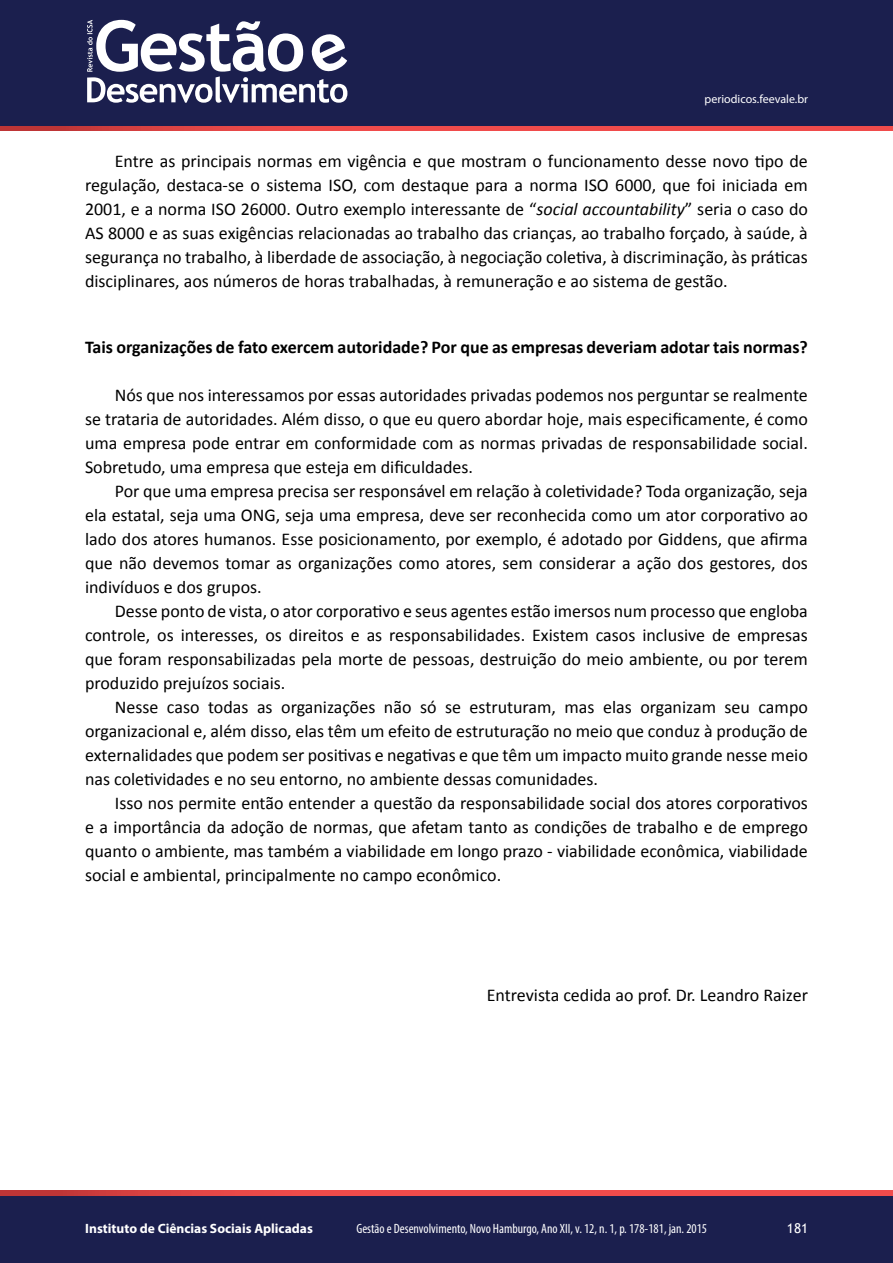
<style>
.page{position:relative;width:893px;height:1263px;background:#fff}
.page>*{position:absolute;margin:0;border:0;box-sizing:border-box;transform-origin:0 0}
.t1{font:18px/24px "Calibri";color:#000;text-align:justify}
.t2{font:700 18px "Calibri";color:#000}
.t3{font:condensed 13.5px "Myriad Pro";color:#fff}
.t4{font:700 13.5px "Myriad Pro";color:#fff}
.t5{font:13.5px "Trebuchet MS";color:#fff}
.t6{font:12px "Myriad Pro";color:#fff}
.s1{font-style:italic}
</style>
<div class="page">
<div style="left:0;top:0;width:893px;height:126px;background:#1b1f4e"></div>
<svg style="left:87px;top:20px;width:260px;height:83px"></svg>
<div style="left:0;top:1193px;width:893px;height:70px;background:#1b1f4e"></div>
<svg style="left:0;top:1190px;width:893px;height:5px;background:#e74747"></svg>
<svg style="left:0;top:126px;width:893px;height:5px;background:#e64747"></svg>
<p class="t6" style="left:705px;top:91px;width:105px">periodicos.feevale.br</p>
<p class="t1" style="left:85px;top:149px;width:724px;text-indent:30px">Entre as principais normas em vigência e que mostram o funcionamento desse novo tipo de regulação, destaca-se o sistema ISO, com destaque para a norma ISO 6000, que foi iniciada em 2001, e a norma ISO 26000. Outro exemplo interessante de “<span class="s1">social accountability</span>” seria o caso do AS 8000 e as suas exigências relacionadas ao trabalho das crianças, ao trabalho forçado, à saúde, à segurança no trabalho, à liberdade de associação, à negociação coletiva, à discriminação, às práticas disciplinares, aos números de horas trabalhadas, à remuneração e ao sistema de gestão.</p>
<p class="t2" style="left:85px;top:335px;width:724px">Tais organizações de fato exercem autoridade? Por que as empresas deveriam adotar tais normas?</p>
<p class="t1" style="left:85px;top:383px;width:724px;text-indent:30px">Nós que nos interessamos por essas autoridades privadas podemos nos perguntar se realmente se trataria de autoridades. Além disso, o que eu quero abordar hoje, mais especificamente, é como uma empresa pode entrar em conformidade com as normas privadas de responsabilidade social.<br>Sobretudo, uma empresa que esteja em dificuldades.</p>
<p class="t1" style="left:85px;top:479px;width:724px;text-indent:30px">Por que uma empresa precisa ser responsável em relação à coletividade? Toda organização, seja ela estatal, seja uma ONG, seja uma empresa, deve ser reconhecida como um ator corporativo ao lado dos atores humanos. Esse posicionamento, por exemplo, é adotado por Giddens, que afirma que não devemos tomar as organizações como atores, sem considerar a ação dos gestores, dos indivíduos e dos grupos.</p>
<p class="t1" style="left:85px;top:599px;width:724px;text-indent:30px">Desse ponto de vista, o ator corporativo e seus agentes estão imersos num processo que engloba controle, os interesses, os direitos e as responsabilidades. Existem casos inclusive de empresas que foram responsabilizadas pela morte de pessoas, destruição do meio ambiente, ou por terem produzido prejuízos sociais.</p>
<p class="t1" style="left:85px;top:695px;width:724px;text-indent:30px">Nesse caso todas as organizações não só se estruturam, mas elas organizam seu campo organizacional e, além disso, elas têm um efeito de estruturação no meio que conduz à produção de externalidades que podem ser positivas e negativas e que têm um impacto muito grande nesse meio nas coletividades e no seu entorno, no ambiente dessas comunidades.</p>
<p class="t1" style="left:85px;top:791px;width:724px;text-indent:30px">Isso nos permite então entender a questão da responsabilidade social dos atores corporativos e a importância da adoção de normas, que afetam tanto as condições de trabalho e de emprego quanto o ambiente, mas também a viabilidade em longo prazo - viabilidade econômica, viabilidade social e ambiental, principalmente no campo econômico.</p>
<p class="t1" style="left:487px;top:983px;width:323px">Entrevista cedida ao prof. Dr. Leandro Raizer</p>
<p class="t4" style="left:85px;top:1220px;width:229px">Instituto de Ciências Sociais Aplicadas</p>
<p class="t3" style="left:356px;top:1220px;width:352px">Gestão e Desenvolvimento, Novo Hamburgo, Ano XII, v. 12, n. 1, p. 178-181, jan. 2015</p>
<p class="t5" style="left:787px;top:1220px;width:23px">181</p>
</div>
